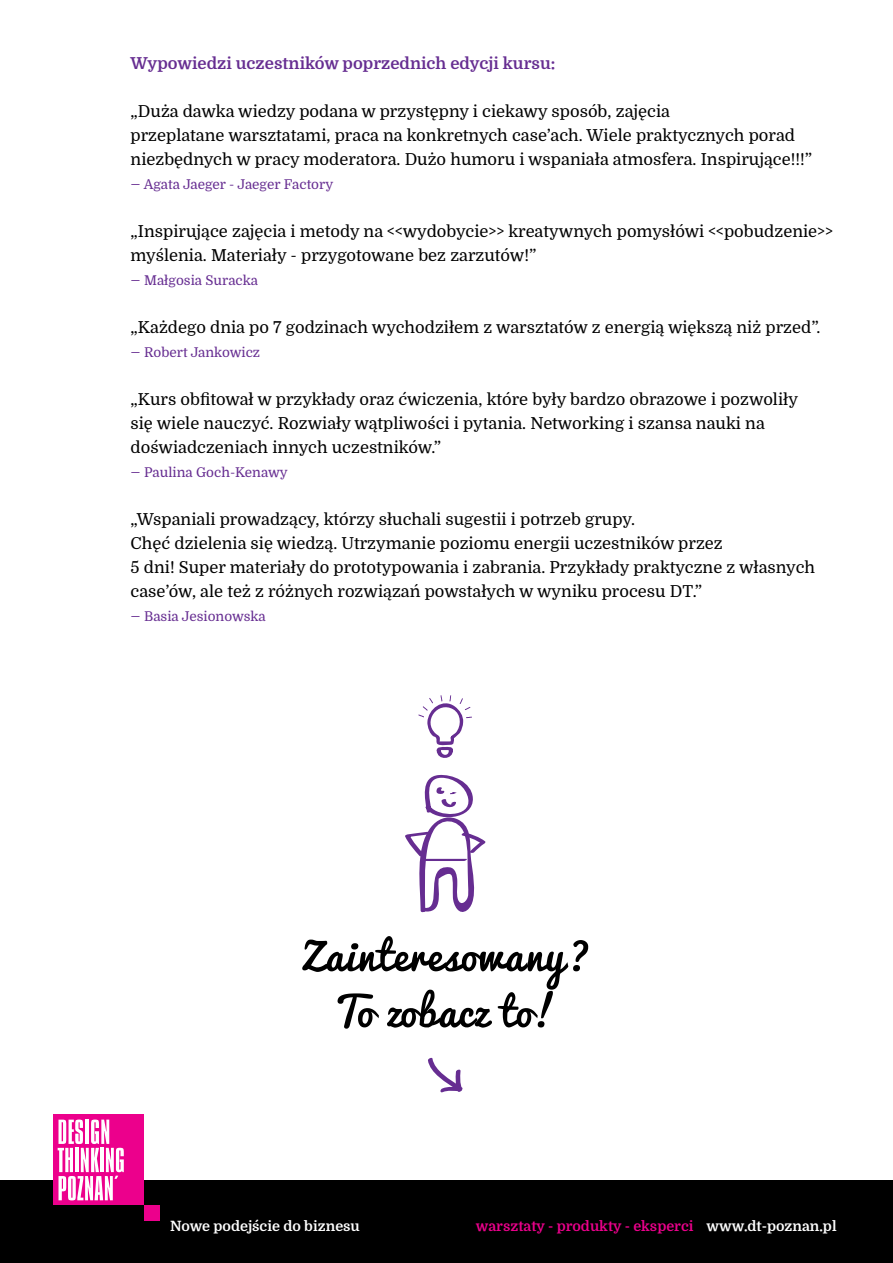
<style>
.page{position:relative;width:893px;height:1263px;background:#fff}
.page>*{position:absolute;margin:0;border:0;box-sizing:border-box;transform-origin:0 0}
.t1{font:16.5px/24px "Domine";color:#000}
.t2{font:700 16.5px "Domine";color:#662d91}
.t3{font:700 14.25px "Domine";color:#ec008c}
.t4{font:700 14.25px "Domine";color:#fff}
.t5{font:13.5px "Domine";color:#662d91}
.s1{font-size:16.5px}
.s2{color:#fff}
</style>
<div class="page">
<div style="left:0;top:1181px;width:893px;height:82px;background:#000"></div>
<div style="left:53px;top:1115px;width:91px;height:90px;background:#ec008c"></div>
<div style="left:144px;top:1205px;width:15px;height:16px;background:#ec008c"></div>
<svg style="left:58px;top:1119px;width:66px;height:81px"></svg>
<svg style="left:405px;top:774px;width:81px;height:139px"></svg>
<svg style="left:418px;top:695px;width:54px;height:63px"></svg>
<svg style="left:302px;top:936px;width:286px;height:93px"></svg>
<svg style="left:428px;top:1057px;width:35px;height:36px"></svg>
<p class="t2" style="left:131px;top:54px;width:426px">Wypowiedzi uczestników poprzednich edycji kursu:</p>
<p class="t1" style="left:131px;top:99px;width:683px">„Duża dawka wiedzy podana w przystępny i ciekawy sposób, zajęcia<br>przeplatane warsztatami, praca na konkretnych case’ach. Wiele praktycznych porad niezbędnych w pracy moderatora. Dużo humoru i wspaniała atmosfera. Inspirujące!!!”</p>
<p class="t5" style="left:131px;top:177px;width:204px"><span class="s1">–</span> Agata Jaeger - Jaeger Factory</p>
<p class="t1" style="left:131px;top:219px;width:704px">„Inspirujące zajęcia i metody na &lt;&lt;wydobycie&gt;&gt; kreatywnych pomysłówi &lt;&lt;pobudzenie&gt;&gt; myślenia. Materiały - przygotowane bez zarzutów!”</p>
<p class="t5" style="left:131px;top:273px;width:129px"><span class="s1">–</span> Małgosia Suracka</p>
<p class="t1" style="left:131px;top:315px;width:692px">„Każdego dnia po 7 godzinach wychodziłem z warsztatów z energią większą niż przed”.</p>
<p class="t5" style="left:131px;top:345px;width:131px"><span class="s1">–</span> Robert Jankowicz</p>
<p class="t1" style="left:131px;top:387px;width:669px">„Kurs obfitował w przykłady oraz ćwiczenia, które były bardzo obrazowe i pozwoliły się wiele nauczyć. Rozwiały wątpliwości i pytania. Networking i szansa nauki na doświadczeniach innych uczestników.”</p>
<p class="t5" style="left:131px;top:465px;width:159px"><span class="s1">–</span> Paulina Goch-Kenawy</p>
<p class="t1" style="left:131px;top:507px;width:686px">„Wspaniali prowadzący, którzy słuchali sugestii i potrzeb grupy.<br>Chęć dzielenia się wiedzą. Utrzymanie poziomu energii uczestników przez<br>5 dni! Super materiały do prototypowania i zabrania. Przykłady praktyczne z własnych case’ów, ale też z różnych rozwiązań powstałych w wyniku procesu DT.”</p>
<p class="t5" style="left:131px;top:609px;width:137px"><span class="s1">–</span> Basia Jesionowska</p>
<p class="t4" style="left:170px;top:1218px;width:191px">Nowe podejście do biznesu</p>
<p class="t3" style="left:476px;top:1218px;width:362px">warsztaty - produkty - eksperci <span class="s2">www.dt-poznan.pl</span></p>
</div>
